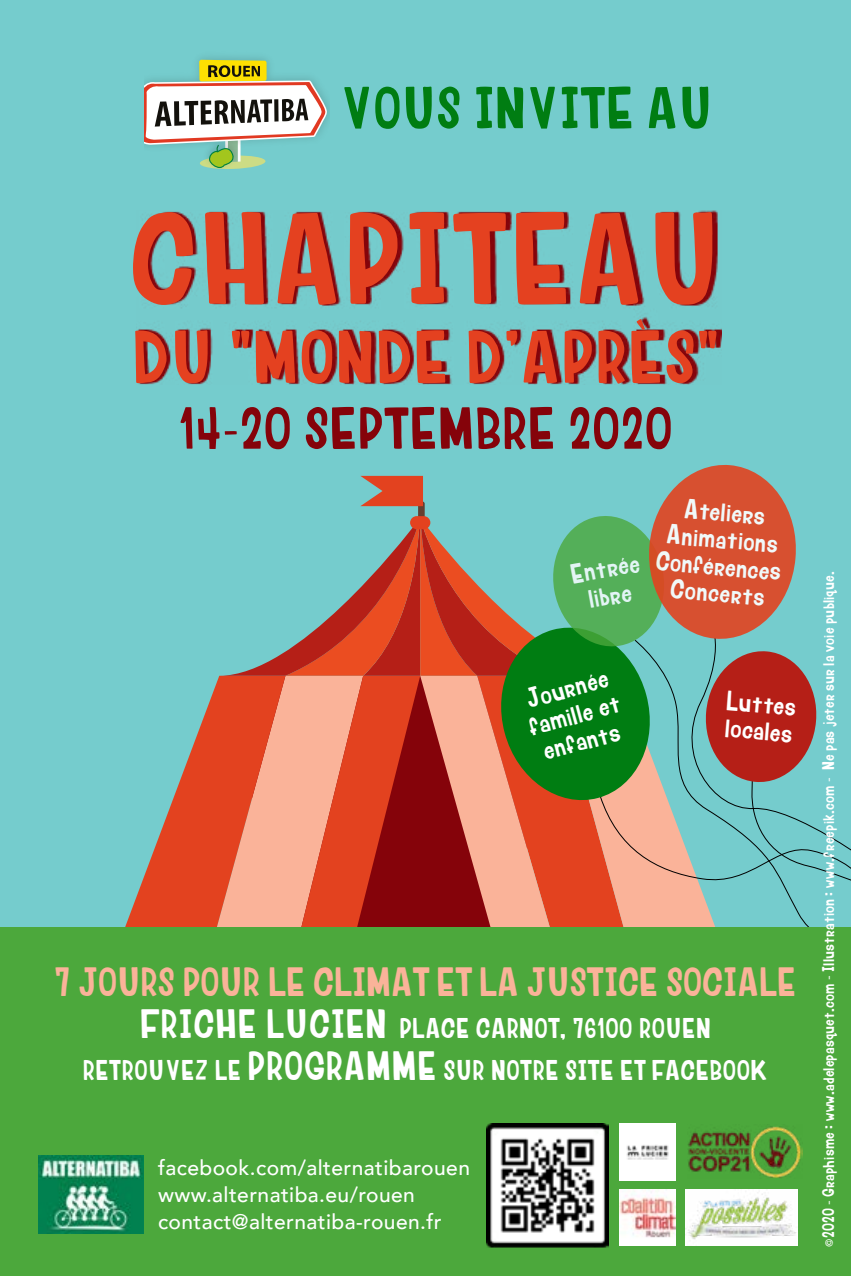
<style>
.page{position:relative;width:851px;height:1276px;background:#fff}
.page>*{position:absolute;margin:0;border:0;box-sizing:border-box;transform-origin:0 0}
.t1{font:115.5px "Lumberjack";letter-spacing:.025em;color:#e44120}
.t2{font:66px "Lumberjack";letter-spacing:.02em;color:#e44120}
.t3{font:52.5px "Lumberjack";letter-spacing:.01em;color:#85030a}
.t4{font:52.5px "Lumberjack";letter-spacing:.01em;color:#007d12}
.t5{font:36px "Lumberjack";color:#fab399}
.t6{font:25.2px/42px "Lumberjack";letter-spacing:.02em;color:#fff;text-align:center}
.t7{font:24.6px/27px "Lumberjack";color:#fff;text-align:center}
.t8{font:500 21px/27px "Avenir";letter-spacing:.02em;color:#fff}
.t9{font:15px "Lumberjack";letter-spacing:.01em;color:#fff}
.s1{font-size:36px}
</style>
<div class="page">
<div style="left:0;top:0;width:850px;height:1276px;background:#75cccd"></div>
<svg style="left:125px;top:465px;width:725px;height:462px"></svg>
<div style="left:0;top:927px;width:850px;height:349px;background:#4ca83c"></div>
<svg style="left:136px;top:211px;width:585px;height:174px"></svg>
<img style="left:38px;top:1155px;width:105px;height:78px">
<img style="left:198px;top:57px;width:131px;height:62px">
<div style="left:199px;top:60px;width:67px;height:22px;background:#fde002;border-radius:2px"></div>
<svg style="left:145px;top:65px;width:182px;height:104px"></svg>
<img style="left:619px;top:1123px;width:56px;height:57px">
<img style="left:688px;top:1126px;width:114px;height:52px">
<img style="left:486px;top:1123px;width:123px;height:124px">
<img style="left:619px;top:1189px;width:56px;height:56px">
<img style="left:685px;top:1189px;width:113px;height:56px">
<h3 class="t4" style="left:340px;top:77px;width:373px">VOUS INVITE AU</h3>
<h1 class="t1" style="left:129px;top:191px;width:593px">CHAPITEAU</h1>
<h2 class="t2" style="left:132px;top:318px;width:587px">DU "MONDE D’APRÈS"</h2>
<h3 class="t3" style="left:178px;top:397px;width:496px">14-20 SEPTEMBRE 2020</h3>
<h3 class="t7" style="left:568px;top:561px;width:71px;rotate:-10deg">Entrée libre</h3>
<h3 class="t7" style="left:661px;top:492px;width:127px;rotate:5deg">Ateliers<br>Animations<br>Conférences<br>Concerts</h3>
<h3 class="t7" style="left:518px;top:687px;width:96px;rotate:-15deg">Journée famille et enfants</h3>
<h3 class="t7" style="left:727px;top:687px;width:72px;text-align:left;rotate:5deg">Luttes locales</h3>
<h3 class="t5" style="left:54px;top:961px;width:743px">7 JOURS POUR LE CLIMAT ET LA JUSTICE SOCIALE</h3>
<h3 class="t6" style="left:83px;top:1007px;width:686px"><span class="s1">FRICHE LUCIEN</span> PLACE CARNOT, 76100 ROUEN<br>RETROUVEZ LE <span class="s1">PROGRAMME</span> SUR NOTRE SITE ET FACEBOOK</h3>
<h3 class="t8" style="left:158px;top:1153px;width:313px">facebook.com/alternatibarouen www.alternatiba.eu/rouen contact@alternatiba-rouen.fr</h3>
<p class="t9" style="left:819px;top:1246px;width:677px;rotate:-90deg">©2020 - Graphisme : www.adelepasquet.com - Illustration : www.freepik.com - Ne pas jeter sur la voie publique.</p>
</div>
